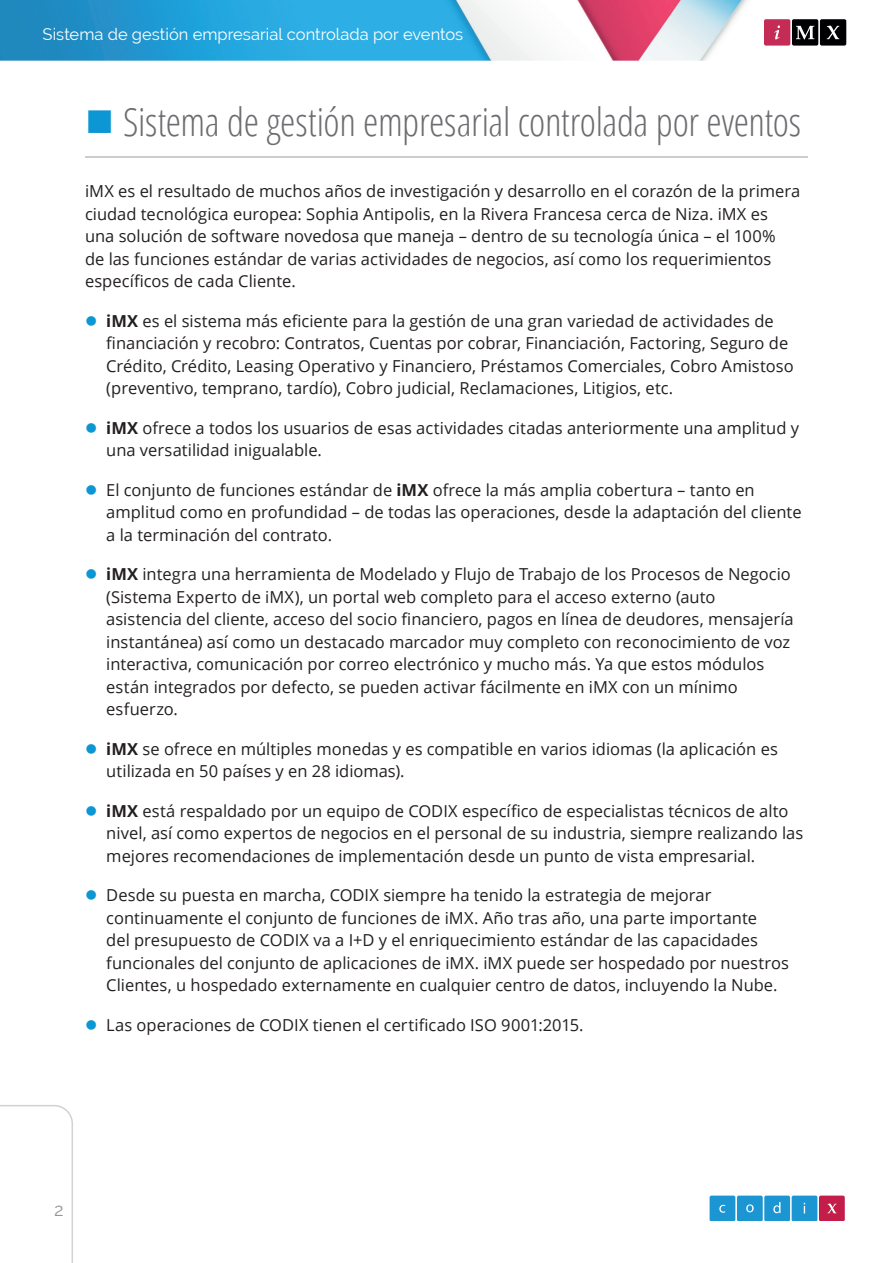
<style>
.page{position:relative;width:893px;height:1263px;background:#fff}
.page>*{position:absolute;margin:0;border:0;box-sizing:border-box;transform-origin:0 0}
.t1{font:300 condensed 39px "Open Sans";letter-spacing:-.01em;color:#6c6d70}
.t2{font:18px "Raleway";color:#939598}
.Body{font:16.5px/22.5px "Open Sans";color:#231f20}
.t3{font:16.5px "Raleway";color:#fff}
.s1{font-weight:700}
</style>
<div class="page">
<img style="left:0;top:0;width:748px;height:61px">
<svg style="left:764px;top:19px;width:82px;height:27px;background:#623442"></svg>
<svg style="left:709px;top:1195px;width:136px;height:25px;background:#528cbf"></svg>
<svg style="left:0;top:1105px;width:73px;height:158px"></svg>
<hr style="left:85px;top:156px;width:723px;height:2px;background:#bcbdc0">
<p class="t3" style="left:43px;top:25px;width:422px">Sistema de gestión empresarial controlada por eventos</p>
<p class="t1" style="left:123px;top:96px;width:679px">Sistema de gestión empresarial controlada por eventos</p>
<p class="Body" style="left:85px;top:180px;width:717px">iMX es el resultado de muchos años de investigación y desarrollo en el corazón de la primera ciudad tecnológica europea: Sophia Antipolis, en la Rivera Francesa cerca de Niza. iMX es una solución de software novedosa que maneja – dentro de su tecnología única – el 100%<br>de las funciones estándar de varias actividades de negocios, así como los requerimientos específicos de cada Cliente.</p>
<p class="Body" style="left:106px;top:309px;width:689px"><span class="s1">iMX</span> es el sistema más eficiente para la gestión de una gran variedad de actividades de financiación y recobro: Contratos, Cuentas por cobrar, Financiación, Factoring, Seguro de Crédito, Crédito, Leasing Operativo y Financiero, Préstamos Comerciales, Cobro Amistoso (preventivo, temprano, tardío), Cobro judicial, Reclamaciones, Litigios, etc.</p>
<p class="Body" style="left:106px;top:416px;width:694px"><span class="s1">iMX</span> ofrece a todos los usuarios de esas actividades citadas anteriormente una amplitud y una versatilidad inigualable.</p>
<p class="Body" style="left:106px;top:478px;width:697px">El conjunto de funciones estándar de <span class="s1">iMX</span> ofrece la más amplia cobertura – tanto en amplitud como en profundidad – de todas las operaciones, desde la adaptación del cliente a la terminación del contrato.</p>
<p class="Body" style="left:106px;top:563px;width:689px"><span class="s1">iMX</span> integra una herramienta de Modelado y Flujo de Trabajo de los Procesos de Negocio (Sistema Experto de iMX), un portal web completo para el acceso externo (auto asistencia del cliente, acceso del socio financiero, pagos en línea de deudores, mensajería instantánea) así como un destacado marcador muy completo con reconocimiento de voz interactiva, comunicación por correo electrónico y mucho más. Ya que estos módulos están integrados por defecto, se pueden activar fácilmente en iMX con un mínimo esfuerzo.</p>
<p class="Body" style="left:106px;top:737px;width:673px"><span class="s1">iMX</span> se ofrece en múltiples monedas y es compatible en varios idiomas (la aplicación es utilizada en 50 países y en 28 idiomas).</p>
<p class="Body" style="left:106px;top:799px;width:698px"><span class="s1">iMX</span> está respaldado por un equipo de CODIX específico de especialistas técnicos de alto nivel, así como expertos de negocios en el personal de su industria, siempre realizando las mejores recomendaciones de implementación desde un punto de vista empresarial.</p>
<p class="Body" style="left:106px;top:884px;width:684px">Desde su puesta en marcha, CODIX siempre ha tenido la estrategia de mejorar continuamente el conjunto de funciones de iMX. Año tras año, una parte importante<br>del presupuesto de CODIX va a I+D y el enriquecimiento estándar de las capacidades funcionales del conjunto de aplicaciones de iMX. iMX puede ser hospedado por nuestros Clientes, u hospedado externamente en cualquier centro de datos, incluyendo la Nube.</p>
<p class="Body" style="left:106px;top:1013px;width:479px">Las operaciones de CODIX tienen el certificado ISO 9001:2015.</p>
<p class="t2" style="left:54px;top:1199px;width:11px">2</p>
</div>
